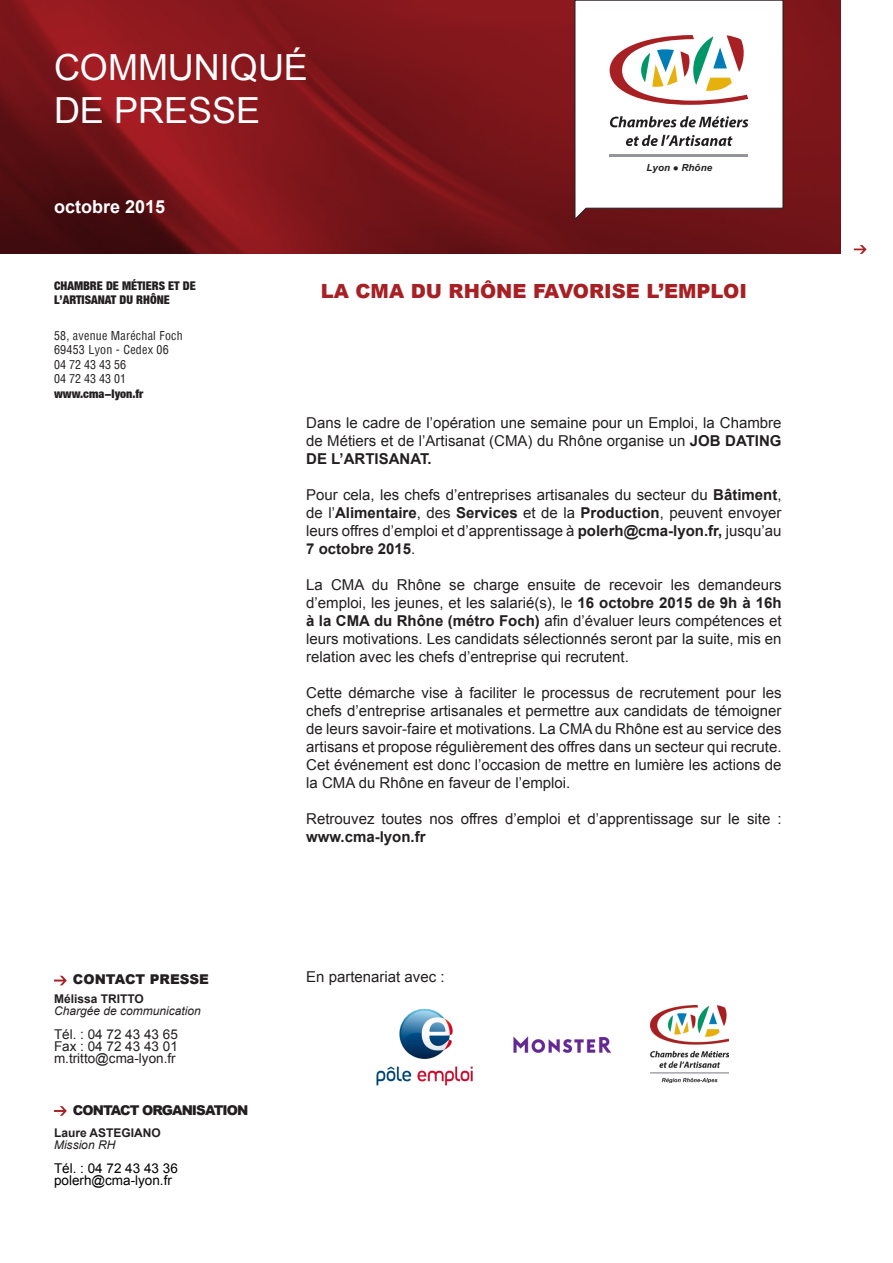
<style>
.page{position:relative;width:893px;height:1263px;background:#fff}
.page>*{position:absolute;margin:0;border:0;box-sizing:border-box;transform-origin:0 0}
.t1{font:36px "Arial";color:#fff}
.t2{font:900 19.5px "Arial";color:#a72023}
.t3{font:700 18px "Arial";color:#fff}
.t4{font:15px/18px "Arial";color:#231f20;text-align:justify}
.t5{font:13.5px "Arial";color:#231f20}
.t6{font:13.5px "Arial";color:#000}
.t7{font:900 13.5px "Arial";letter-spacing:-.07em;color:#231f20}
.t8{font:900 13.5px "Arial";color:#231f20}
.t9{font:condensed 12px "Helvetica";letter-spacing:.02em;color:#231f20}
.t10{font:900 condensed 12px/14.4px "Helvetica Neue LT";color:#231f20}
.t11{font:italic 12px "Arial";color:#231f20}
.t12{font:700 12px "Arial";color:#231f20}
.t13{font:italic 700 9.75px "Arial";letter-spacing:.01em;color:#231f20}
.s1{font-weight:700}
</style>
<div class="page">
<img style="left:0;top:0;width:840px;height:254px">
<svg style="left:54px;top:976px;width:13px;height:9px"></svg>
<svg style="left:854px;top:245px;width:13px;height:9px"></svg>
<svg style="left:54px;top:1106px;width:13px;height:10px"></svg>
<svg style="left:575px;top:0;width:208px;height:219px"></svg>
<hr style="left:610px;top:154px;width:138px;height:2px;background:#939598">
<svg style="left:610px;top:116px;width:138px;height:11px"></svg>
<svg style="left:626px;top:135px;width:107px;height:11px"></svg>
<svg style="left:610px;top:35px;width:138px;height:70px"></svg>
<img style="left:376px;top:1008px;width:97px;height:78px">
<img style="left:513px;top:1036px;width:99px;height:17px">
<img style="left:651px;top:1005px;width:77px;height:77px">
<svg style="left:674px;top:166px;width:4px;height:5px"></svg>
<p class="t1" style="left:54px;top:44px;width:255px">COMMUNIQUÉ</p>
<p class="t1" style="left:54px;top:87px;width:208px">DE PRESSE</p>
<p class="t3" style="left:54px;top:195px;width:113px">octobre 2015</p>
<p class="t13" style="left:646px;top:161px;width:67px">Lyon Rhône</p>
<p class="t10" style="left:54px;top:278px;width:143px">CHAMBRE DE MÉTIERS ET DE<br>L’ARTISANAT DU RHÔNE</p>
<p class="t9" style="left:54px;top:328px;width:130px">58, avenue Maréchal Foch</p>
<p class="t9" style="left:54px;top:342px;width:116px">69453 Lyon - Cedex 06</p>
<p class="t9" style="left:54px;top:357px;width:73px">04 72 43 43 56</p>
<p class="t9" style="left:54px;top:371px;width:73px">04 72 43 43 01</p>
<p class="t10" style="left:54px;top:386px;width:91px">www.cma-lyon.fr</p>
<p class="t2" style="left:321px;top:276px;width:428px">LA CMA DU RHÔNE FAVORISE L’EMPLOI</p>
<p class="t8" style="left:73px;top:970px;width:138px">CONTACT PRESSE</p>
<p class="t12" style="left:54px;top:991px;width:91px">Mélissa TRITTO</p>
<p class="t11" style="left:54px;top:1003px;width:148px">Chargée de communication</p>
<p class="t5" style="left:54px;top:1025px;width:125px">Tél. : 04 72 43 43 65</p>
<p class="t5" style="left:54px;top:1037px;width:125px">Fax : 04 72 43 43 01</p>
<p class="t5" style="left:54px;top:1049px;width:123px">m.tritto@cma-lyon.fr</p>
<p class="t7" style="left:73px;top:1100px;width:177px">CONTACT ORGANISATION</p>
<p class="t12" style="left:54px;top:1125px;width:108px">Laure ASTEGIANO</p>
<p class="t11" style="left:54px;top:1137px;width:63px">Mission RH</p>
<p class="t6" style="left:54px;top:1160px;width:125px">Tél. : 04 72 43 43 36</p>
<p class="t6" style="left:54px;top:1172px;width:119px">polerh@cma-lyon.fr</p>
<p class="t4" style="left:306px;top:414px;width:477px">Dans le cadre de l’opération une semaine pour un Emploi, la Chambre de Métiers et de l’Artisanat (CMA) du Rhône organise un <span class="s1">JOB DATING DE L’ARTISANAT.</span></p>
<p class="t4" style="left:306px;top:486px;width:477px">Pour cela, les chefs d’entreprises artisanales du secteur du <span class="s1">Bâtiment</span>, de l’<span class="s1">Alimentaire</span>, des <span class="s1">Services</span> et de la <span class="s1">Production</span>, peuvent envoyer leurs offres d’emploi et d’apprentissage à <span class="s1">polerh@cma-lyon.fr,</span> jusqu’au <span class="s1">7 octobre 2015</span>.</p>
<p class="t4" style="left:306px;top:576px;width:477px">La CMA du Rhône se charge ensuite de recevoir les demandeurs d’emploi, les jeunes, et les salarié(s), le <span class="s1">16 octobre 2015 de 9h à 16h à la CMA du Rhône (métro Foch)</span> afin d’évaluer leurs compétences et leurs motivations. Les candidats sélectionnés seront par la suite, mis en relation avec les chefs d’entreprise qui recrutent.</p>
<p class="t4" style="left:306px;top:684px;width:477px">Cette démarche vise à faciliter le processus de recrutement pour les chefs d’entreprise artisanales et permettre aux candidats de témoigner de leurs savoir-faire et motivations. La CMA du Rhône est au service des artisans et propose régulièrement des offres dans un secteur qui recrute.<br>Cet événement est donc l’occasion de mettre en lumière les actions de la CMA du Rhône en faveur de l’emploi.</p>
<p class="t4" style="left:306px;top:810px;width:477px">Retrouvez toutes nos offres d’emploi et d’apprentissage sur le site : <span class="s1">www.cma-lyon.fr</span></p>
<p class="t4" style="left:306px;top:968px;width:140px">En partenariat avec :</p>
</div>
